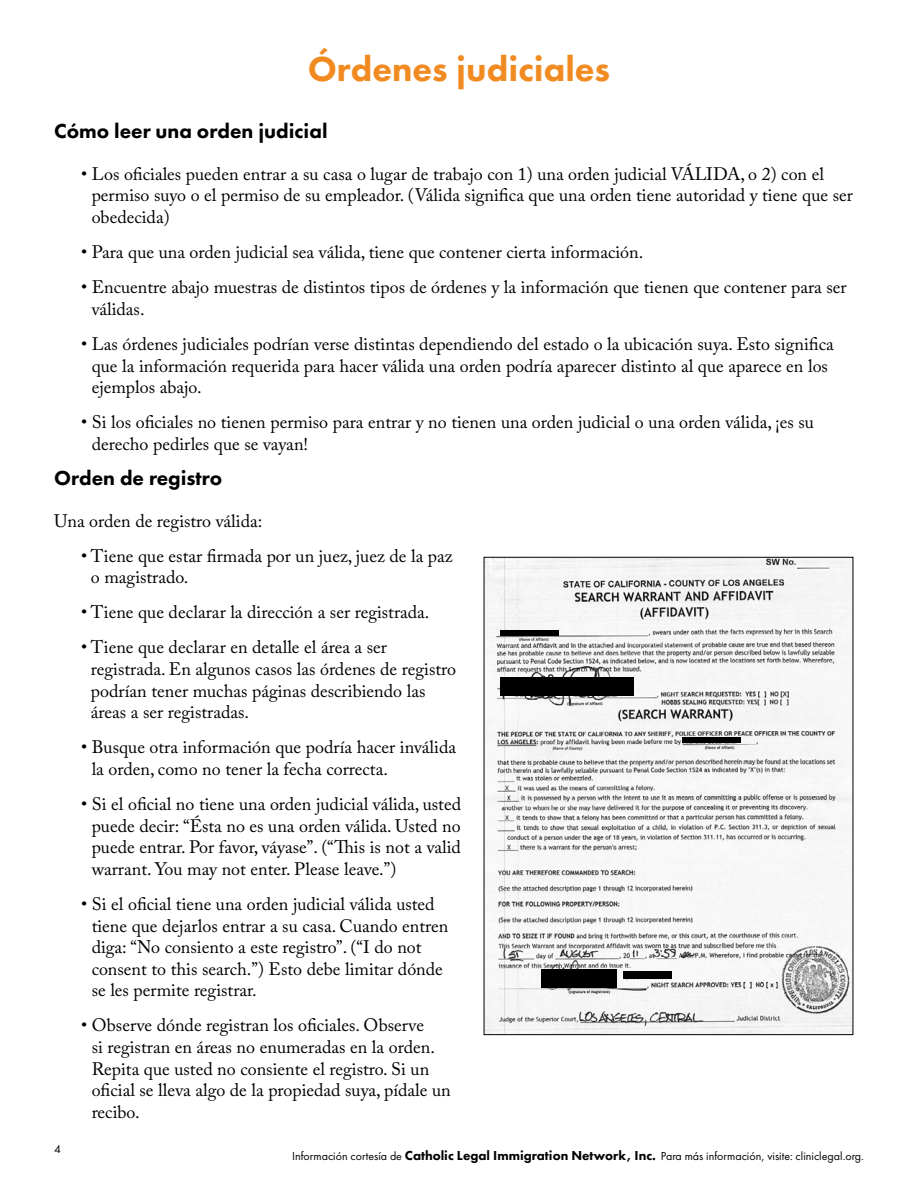
<style>
.page{position:relative;width:918px;height:1188px;background:#fff}
.page>*{position:absolute;margin:0;border:0;box-sizing:border-box;transform-origin:0 0}
.t1{font:800 36px "Futura PT";color:#f18b21}
.t2{font:800 21px "Futura PT";color:#000}
.t3{font:18px/21.6px "Adobe Caslon Pro";color:#000}
.t4{font:12px "Futura PT";color:#000}
.s1{font-weight:800;font-size:13.5px}
</style>
<div class="page">
<img style="left:486px;top:559px;width:365px;height:474px">
<div style="left:500px;top:630px;width:59px;height:6px;background:#000"></div>
<div style="left:682px;top:738px;width:59px;height:5px;background:#000"></div>
<div style="left:500px;top:678px;width:133px;height:18px;background:#000"></div>
<div style="left:542px;top:969px;width:75px;height:19px;background:#000"></div>
<div style="left:623px;top:972px;width:49px;height:7px;background:#000"></div>
<h1 class="t1" style="left:308px;top:47px;width:304px">Órdenes judiciales</h1>
<p class="t2" style="left:54px;top:118px;width:275px">Cómo leer una orden judicial</p>
<p class="t3" style="left:92px;top:163px;width:763px;text-indent:-11px">• Los oficiales pueden entrar a su casa o lugar de trabajo con 1) una orden judicial VÁLIDA, o 2) con el permiso suyo o el permiso de su empleador. (Válida significa que una orden tiene autoridad y tiene que ser obedecida)</p>
<p class="t3" style="left:81px;top:241px;width:564px">• Para que una orden judicial sea válida, tiene que contener cierta información.</p>
<p class="t3" style="left:92px;top:276px;width:757px;text-indent:-11px">• Encuentre abajo muestras de distintos tipos de órdenes y la información que tienen que contener para ser válidas.</p>
<p class="t3" style="left:92px;top:333px;width:744px;text-indent:-11px">• Las órdenes judiciales podrían verse distintas dependiendo del estado o la ubicación suya. Esto significa que la información requerida para hacer válida una orden podría aparecer distinto al que aparece en los ejemplos abajo.</p>
<p class="t3" style="left:92px;top:411px;width:724px;text-indent:-11px">• Si los oficiales no tienen permiso para entrar y no tienen una orden judicial o una orden válida, ¡es su derecho pedirles que se vayan!</p>
<p class="t2" style="left:54px;top:465px;width:170px">Orden de registro</p>
<p class="t3" style="left:54px;top:510px;width:210px">Una orden de registro válida:</p>
<p class="t3" style="left:91px;top:545px;width:363px;text-indent:-10px">• Tiene que estar firmada por un juez, juez de la paz o magistrado.</p>
<p class="t3" style="left:81px;top:601px;width:350px">• Tiene que declarar la dirección a ser registrada.</p>
<p class="t3" style="left:91px;top:636px;width:367px;text-indent:-10px">• Tiene que declarar en detalle el área a ser registrada. En algunos casos las órdenes de registro podrían tener muchas páginas describiendo las áreas a ser registradas.</p>
<p class="t3" style="left:92px;top:736px;width:366px;text-indent:-11px">• Busque otra información que podría hacer inválida la orden, como no tener la fecha correcta.</p>
<p class="t3" style="left:92px;top:793px;width:371px;text-align:justify;text-indent:-11px">• Si el oficial no tiene una orden judicial válida, usted puede decir: “Ésta no es una orden válida. Usted no puede entrar. Por favor, váyase”. (“This is not a valid warrant. You may not enter. Please leave.”)</p>
<p class="t3" style="left:92px;top:893px;width:358px;text-indent:-11px">• Si el oficial tiene una orden judicial válida usted tiene que dejarlos entrar a su casa. Cuando entren diga: “No consiento a este registro”. (“I do not consent to this search.”) Esto debe limitar dónde se les permite registrar.</p>
<p class="t3" style="left:92px;top:1014px;width:361px;text-indent:-11px">• Observe dónde registran los oficiales. Observe<br>si registran en áreas no enumeradas en la orden.<br>Repita que usted no consiente el registro. Si un oficial se lleva algo de la propiedad suya, pídale un recibo.</p>
<p class="t4" style="left:54px;top:1142px;width:8px">4</p>
<p class="t4" style="left:292px;top:1149px;width:573px">Información cortesía de <span class="s1">Catholic Legal Immigration Network, Inc.</span> Para más información, visite: cliniclegal.org.</p>
</div>
